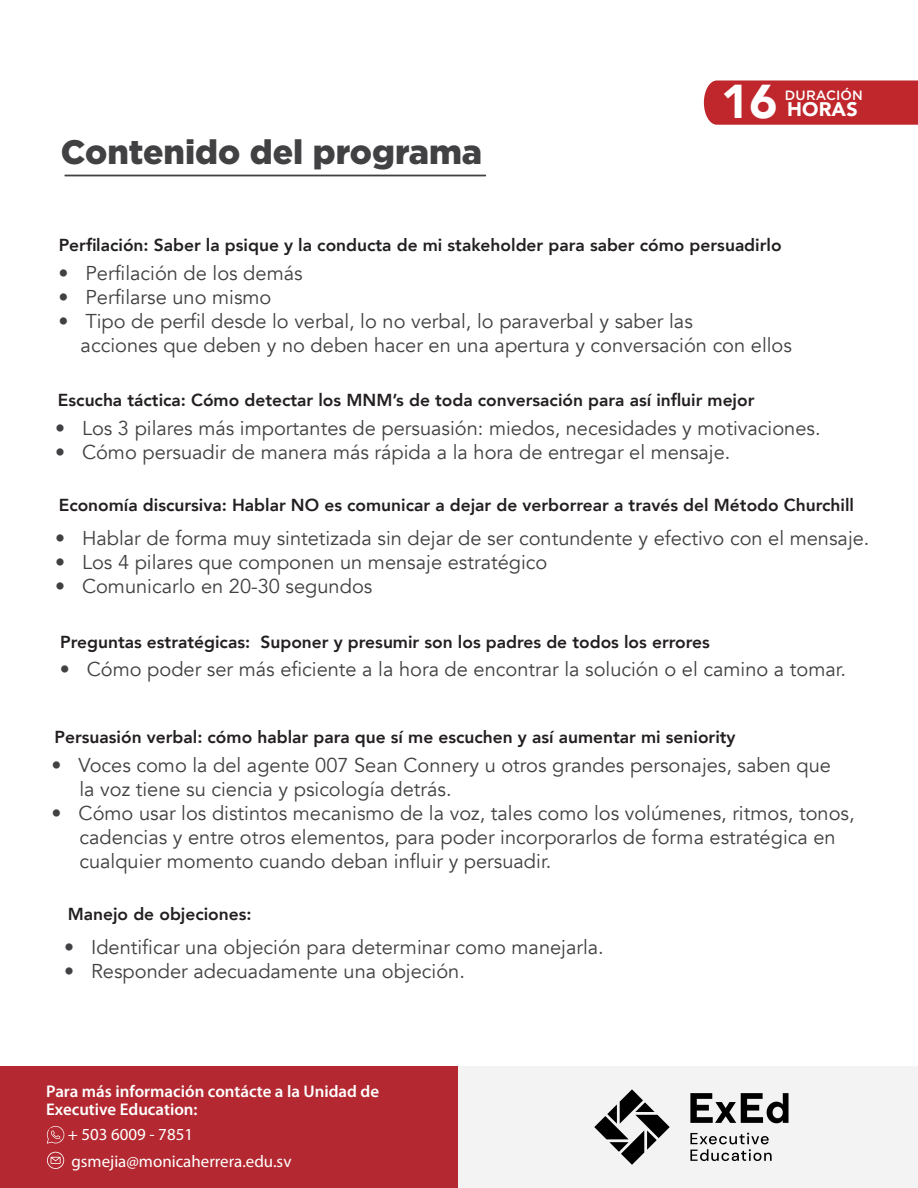
<style>
.page{position:relative;width:918px;height:1188px;background:#fff}
.page>*{position:absolute;margin:0;border:0;box-sizing:border-box;transform-origin:0 0}
.t1{font:900 47.4px "Avenir";color:#fff}
.t2{font:900 33.9px "Gotham";color:#414042}
.t3{font:19.95px/24px "Avenir";color:#414042}
.t4{font:900 19.65px "Avenir";letter-spacing:.01em;color:#fff}
.t5{font:800 17.4px "Avenir";color:#231f20}
.t6{font:600 16.95px/18px "Myriad Pro";color:#fff}
.t7{font:16.95px/27.2px "Myriad Pro";color:#fff}
.t8{font:500 13.5px "Gotham";letter-spacing:.01em;color:#fff}
</style>
<div class="page">
<hr style="left:64px;top:175px;width:422px;height:1px;background:#414042">
<div style="left:704px;top:80px;width:214px;height:45px;background:#bf272c"></div>
<div style="left:1px;top:1067px;width:917px;height:121px;background:#f3f3f3"></div>
<div style="left:0;top:1066px;width:458px;height:122px;background:#b42931"></div>
<svg style="left:47px;top:1126px;width:17px;height:18px"></svg>
<svg style="left:47px;top:1152px;width:17px;height:17px"></svg>
<svg style="left:690px;top:1133px;width:82px;height:28px"></svg>
<svg style="left:690px;top:1093px;width:99px;height:30px"></svg>
<svg style="left:594px;top:1089px;width:76px;height:76px"></svg>
<h2 class="t2" style="left:61px;top:129px;width:423px">Contenido del programa</h2>
<h1 class="t1" style="left:721px;top:61px;width:58px">16</h1>
<p class="t8" style="left:785px;top:87px;width:80px">DURACIÓN</p>
<p class="t4" style="left:787px;top:93px;width:72px">HORAS</p>
<p class="t5" style="left:59px;top:231px;width:724px">Perfilación: Saber la psique y la conducta de mi stakeholder para saber cómo persuadirlo</p>
<p class="t3" style="left:58px;top:261px;width:246px">• Perfilación de los demás</p>
<p class="t3" style="left:58px;top:286px;width:215px">• Perfilarse uno mismo</p>
<p class="t3" style="left:81px;top:310px;width:713px;text-indent:-22px">• Tipo de perfil desde lo verbal, lo no verbal, lo paraverbal y saber las<br>acciones que deben y no deben hacer en una apertura y conversación con ellos</p>
<p class="t5" style="left:58px;top:387px;width:698px">Escucha táctica: Cómo detectar los MNM’s de toda conversación para así influir mejor</p>
<p class="t3" style="left:55px;top:417px;width:767px">• Los 3 pilares más importantes de persuasión: miedos, necesidades y motivaciones.</p>
<p class="t3" style="left:55px;top:441px;width:677px">• Cómo persuadir de manera más rápida a la hora de entregar el mensaje.</p>
<p class="t5" style="left:59px;top:491px;width:797px">Economía discursiva: Hablar NO es comunicar a dejar de verborrear a través del Método Churchill</p>
<p class="t3" style="left:55px;top:526px;width:816px">• Hablar de forma muy sintetizada sin dejar de ser contundente y efectivo con el mensaje.</p>
<p class="t3" style="left:55px;top:550px;width:494px">• Los 4 pilares que componen un mensaje estratégico</p>
<p class="t3" style="left:55px;top:574px;width:319px">• Comunicarlo en 20-30 segundos</p>
<p class="t5" style="left:60px;top:628px;width:651px">Preguntas estratégicas: Suponer y presumir son los padres de todos los errores</p>
<p class="t3" style="left:60px;top:658px;width:788px">• Cómo poder ser más eficiente a la hora de encontrar la solución o el camino a tomar.</p>
<p class="t5" style="left:55px;top:724px;width:683px">Persuasión verbal: cómo hablar para que sí me escuchen y así aumentar mi seniority</p>
<p class="t3" style="left:79px;top:754px;width:753px;text-indent:-28px">• Voces como la del agente 007 Sean Connery u otros grandes personajes, saben que la voz tiene su ciencia y psicología detrás.</p>
<p class="t3" style="left:79px;top:802px;width:777px;text-indent:-28px">• Cómo usar los distintos mecanismo de la voz, tales como los volúmenes, ritmos, tonos, cadencias y entre otros elementos, para poder incorporarlos de forma estratégica en cualquier momento cuando deban influir y persuadir.</p>
<p class="t5" style="left:68px;top:900px;width:185px">Manejo de objeciones:</p>
<p class="t3" style="left:64px;top:935px;width:541px">• Identificar una objeción para determinar como manejarla.</p>
<p class="t3" style="left:64px;top:959px;width:402px">• Responder adecuadamente una objeción.</p>
<p class="t6" style="left:46px;top:1082px;width:334px">Para más información contácte a la Unidad de<br>Executive Education:</p>
<p class="t7" style="left:68px;top:1120px;width:225px">+ 503 6009 - 7851 gsmejia@monicaherrera.edu.sv</p>
</div>
